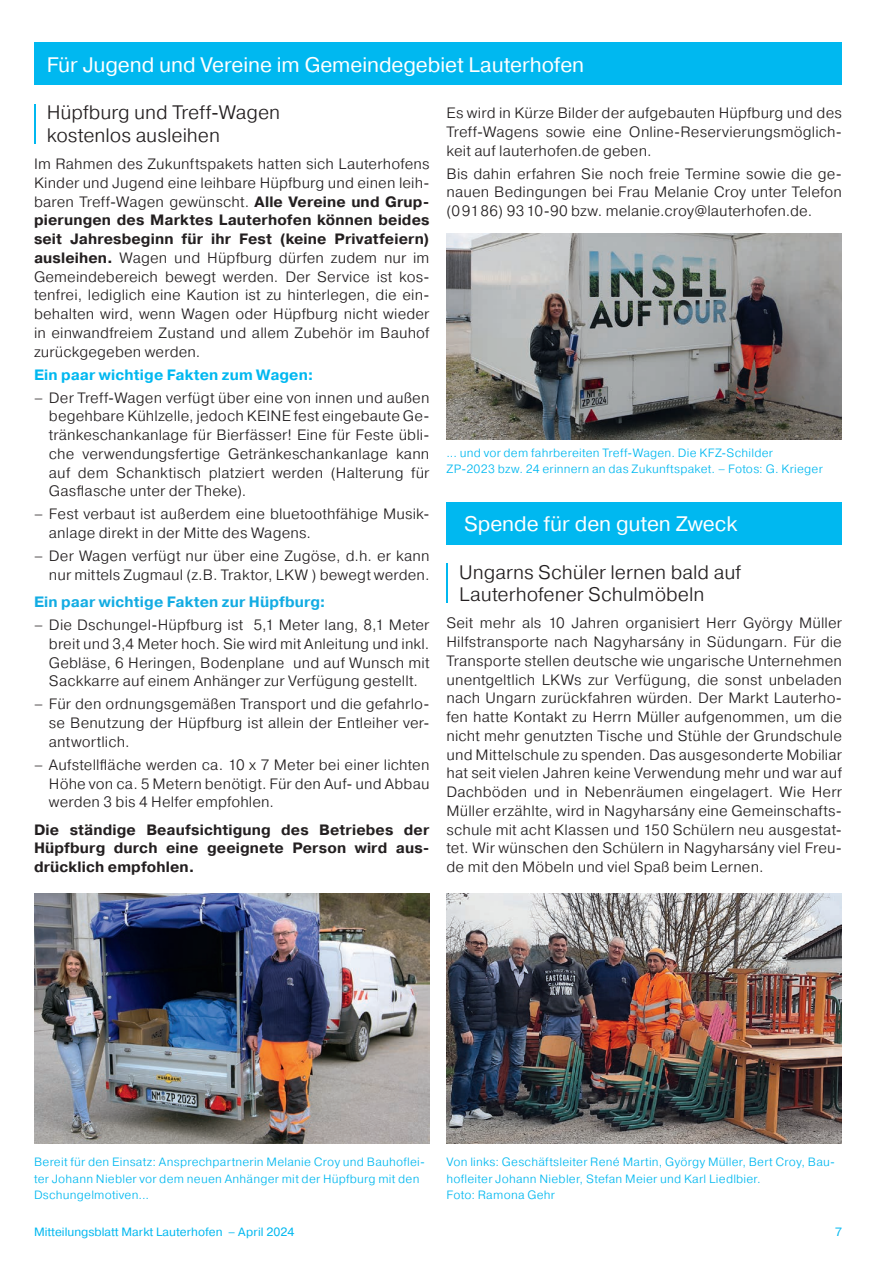
<style>
.page{position:relative;width:893px;height:1263px;background:#fff}
.page>*{position:absolute;margin:0;border:0;box-sizing:border-box;transform-origin:0 0}
.t1{font:21px "Pragmatica";letter-spacing:-.005em;color:#fff}
.t2{font:300 19.5px/22.5px "Pragmatica";letter-spacing:-.005em;color:#231f20}
.t3{font:300 15px/18.8px "Pragmatica";letter-spacing:.01em;color:#231f20;text-align:justify}
.t4{font:700 15px/18.8px "Pragmatica";letter-spacing:.01em;color:#231f20;text-align:justify}
.t5{font:700 15px "Pragmatica";letter-spacing:.005em;color:#13ace3}
.t6{font:700 15px "Pragmatica";letter-spacing:.005em;color:#00b8f0}
.t7{font:300 12px/16.5px "Pragmatica";letter-spacing:.015em;color:#00b8f0}
.t8{font:12px "Pragmatica";color:#00b8f0}
.s1{font-weight:700}
</style>
<div class="page">
<hr style="left:446px;top:563px;width:2px;height:40px;background:#00b8f0">
<div style="left:446px;top:502px;width:396px;height:42px;background:#00b8f0"></div>
<img style="left:446px;top:893px;width:396px;height:251px">
<hr style="left:34px;top:104px;width:2px;height:39px;background:#00b8f0">
<div style="left:34px;top:43px;width:808px;height:42px;background:#00b8f0"></div>
<img style="left:34px;top:893px;width:395px;height:251px">
<img style="left:446px;top:234px;width:396px;height:205px">
<h1 class="t1" style="left:47px;top:52px;width:539px">Für Jugend und Vereine im Gemeindegebiet Lauterhofen</h1>
<h2 class="t2" style="left:47px;top:101px;width:235px">Hüpfburg und Treff-Wagen kostenlos ausleihen</h2>
<p class="t3" style="left:34px;top:154px;width:397px">Im Rahmen des Zukunftspakets hatten sich Lauterhofens Kinder und Jugend eine leihbare Hüpfburg und einen leih&shy;baren Treff-Wagen gewünscht. <span class="s1">Alle Vereine und Grup&shy;pierungen des Marktes Lauterhofen können beides seit Jahresbeginn für ihr Fest (keine Privatfeiern) ausleihen.</span> Wagen und Hüpfburg dürfen zudem nur im Gemeindebereich bewegt werden. Der Service ist kos&shy;tenfrei, lediglich eine Kaution ist zu hinterlegen, die ein&shy;behalten wird, wenn Wagen oder Hüpfburg nicht wieder in einwandfreiem Zustand und allem Zubehör im Bauhof zurückgegeben werden.</p>
<p class="t6" style="left:34px;top:365px;width:281px">Ein paar wichtige Fakten zum Wagen:</p>
<p class="t3" style="left:49px;top:388px;width:382px;text-indent:-15px">– Der Treff-Wagen verfügt über eine von innen und außen begehbare Kühlzelle, jedoch KEINE fest eingebaute Ge&shy;tränkeschankanlage für Bierfässer! Eine für Feste übli&shy;che verwendungsfertige Getränkeschankanlage kann auf dem Schanktisch platziert werden (Halterung für Gasflasche unter der Theke).</p>
<p class="t3" style="left:49px;top:504px;width:382px;text-indent:-15px">– Fest verbaut ist außerdem eine bluetoothfähige Musik&shy;anlage direkt in der Mitte des Wagens.</p>
<p class="t3" style="left:34px;top:546px;width:397px;text-align:right">– Der Wagen verfügt nur über eine Zugöse, d.h. er kann nur mittels Zugmaul (z.B. Traktor, LKW ) bewegt werden.</p>
<p class="t5" style="left:34px;top:592px;width:293px">Ein paar wichtige Fakten zur Hüpfburg:</p>
<p class="t3" style="left:49px;top:615px;width:382px;text-indent:-15px">– Die Dschungel-Hüpfburg ist 5,1 Meter lang, 8,1 Meter breit und 3,4 Meter hoch. Sie wird mit Anleitung und inkl.<br>Gebläse, 6 Heringen, Bodenplane und auf Wunsch mit Sackkarre auf einem Anhänger zur Verfügung gestellt.</p>
<p class="t3" style="left:49px;top:694px;width:382px;text-indent:-15px">– Für den ordnungsgemäßen Transport und die gefahrlo&shy;se Benutzung der Hüpfburg ist allein der Entleiher ver&shy;antwortlich.</p>
<p class="t3" style="left:49px;top:755px;width:382px;text-indent:-15px">– Aufstellfläche werden ca. 10 x 7 Meter bei einer lichten Höhe von ca. 5 Metern benötigt. Für den Auf- und Abbau werden 3 bis 4 Helfer empfohlen.</p>
<p class="t4" style="left:34px;top:820px;width:397px">Die ständige Beaufsichtigung des Betriebes der Hüpfburg durch eine geeignete Person wird aus&shy;drücklich empfohlen.</p>
<p class="t3" style="left:446px;top:103px;width:397px">Es wird in Kürze Bilder der aufgebauten Hüpfburg und des Treff-Wagens sowie eine Online-Reservierungsmöglich&shy;keit auf lauterhofen.de geben.</p>
<p class="t3" style="left:446px;top:164px;width:397px">Bis dahin erfahren Sie noch freie Termine sowie die ge&shy;nauen Bedingungen bei Frau Melanie Croy unter Telefon (09186) 9310-90 bzw. melanie.croy@lauterhofen.de.</p>
<p class="t7" style="left:446px;top:444px;width:378px">... und vor dem fahrbereiten Treff-Wagen. Die KFZ-Schilder<br>ZP-2023 bzw. 24 erinnern an das Zukunftspaket. – Fotos: G. Krieger</p>
<h1 class="t1" style="left:464px;top:511px;width:275px">Spende für den guten Zweck</h1>
<h2 class="t2" style="left:459px;top:560px;width:283px">Ungarns Schüler lernen bald auf<br>Lauterhofener Schulmöbeln</h2>
<p class="t3" style="left:446px;top:613px;width:397px">Seit mehr als 10 Jahren organisiert Herr György Müller Hilfstransporte nach Nagyharsány in Südungarn. Für die Transporte stellen deutsche wie ungarische Unternehmen unentgeltlich LKWs zur Verfügung, die sonst unbeladen nach Ungarn zurückfahren würden. Der Markt Lauterho&shy;fen hatte Kontakt zu Herrn Müller aufgenommen, um die nicht mehr genutzten Tische und Stühle der Grundschule und Mittelschule zu spenden. Das ausgesonderte Mobiliar hat seit vielen Jahren keine Verwendung mehr und war auf Dachböden und in Nebenräumen eingelagert. Wie Herr Müller erzählte, wird in Nagyharsány eine Gemeinschafts&shy;schule mit acht Klassen und 150 Schülern neu ausgestat&shy;tet. Wir wünschen den Schülern in Nagyharsány viel Freu&shy;de mit den Möbeln und viel Spaß beim Lernen.</p>
<p class="t7" style="left:34px;top:1153px;width:393px">Bereit für den Einsatz: Ansprechpartnerin Melanie Croy und Bauhoflei&shy;ter Johann Niebler vor dem neuen Anhänger mit der Hüpfburg mit den<br>Dschungelmotiven...</p>
<p class="t7" style="left:446px;top:1153px;width:390px">Von links: Geschäftsleiter René Martin, György Müller, Bert Croy, Bau&shy;hofleiter Johann Niebler, Stefan Meier und Karl Liedlbier.<br>Foto: Ramona Gehr</p>
<p class="t8" style="left:34px;top:1224px;width:262px">Mitteilungsblatt Markt Lauterhofen – April 2024</p>
<p class="t8" style="left:835px;top:1224px;width:8px">7</p>
</div>
